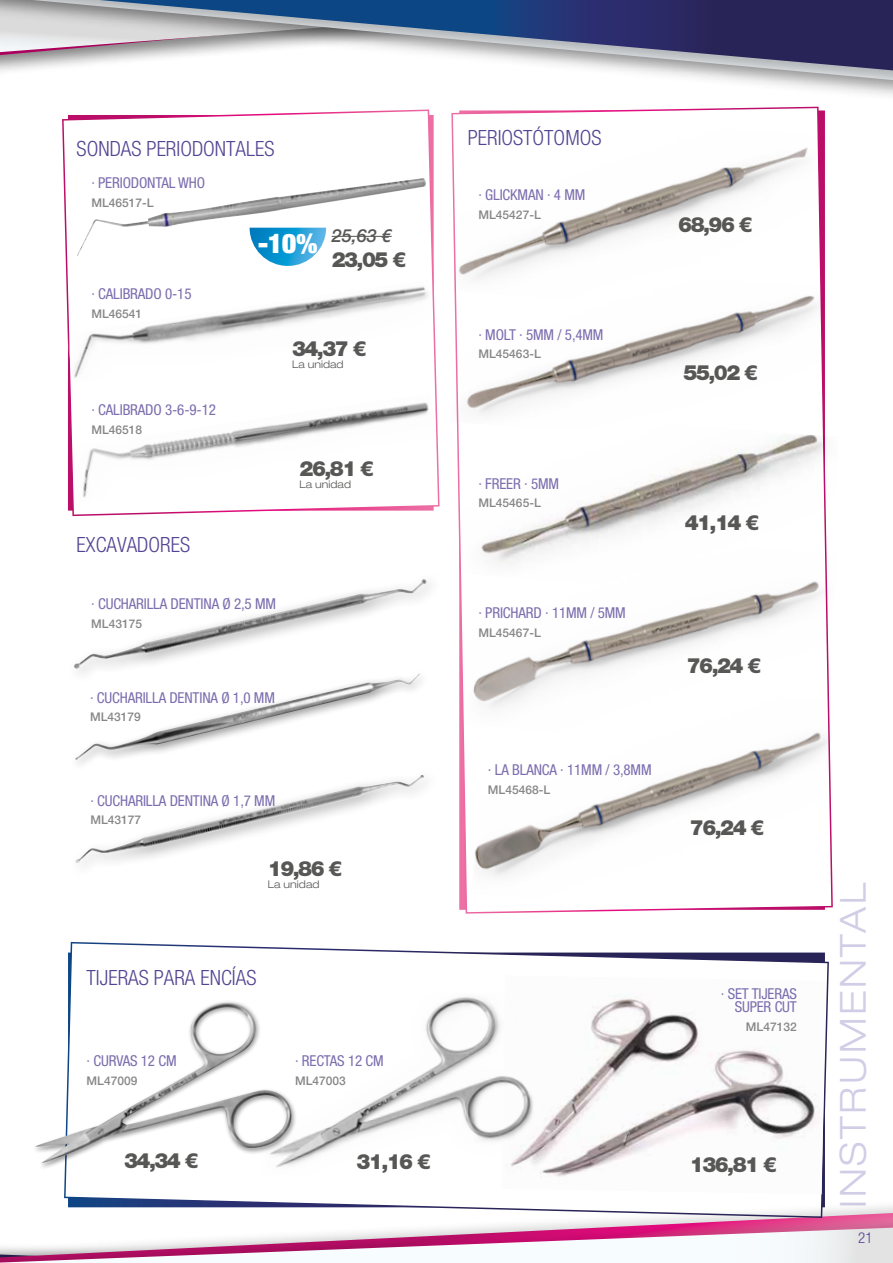
<style>
.page{position:relative;width:893px;height:1263px;background:#fff}
.page>*{position:absolute;margin:0;border:0;box-sizing:border-box;transform-origin:0 0}
.t1{font:300 expanded 36px "Helvetica Neue";letter-spacing:.075em;color:#d1cde7}
.t2{font:900 21px "Helvetica Neue";letter-spacing:-.075em;color:#575756}
.t3{font:300 condensed 21px "Helvetica Neue";color:#534493}
.t4{font:italic 500 18px "Helvetica Neue";color:#575756}
.t5{font:condensed 15px/13.5px "Helvetica Neue";letter-spacing:-.01em;color:#7b6dae;text-align:right}
.t6{font:300 condensed 15px "Helvetica Neue";color:#534493}
.t7{font:500 12px "Helvetica Neue";color:#878787}
.t8{font:300 expanded 10.5px "Helvetica Neue";letter-spacing:.005em;color:#575756}
.s1{font-weight:900;font-style:normal;font-stretch:expanded;font-size:27px;color:#fff}
</style>
<div class="page">
<div style="left:0;top:1199px;width:893px;height:64px;background:#000;opacity:.15"></div>
<div style="left:0;top:1213px;width:893px;height:50px;background:#000;opacity:.15"></div>
<svg style="left:0;top:1219px;width:893px;height:44px"></svg>
<svg style="left:64px;top:942px;width:765px;height:276px"></svg>
<svg style="left:63px;top:162px;width:377px;height:354px"></svg>
<svg style="left:62px;top:106px;width:757px;height:16px"></svg>
<div style="left:0;top:0;width:893px;height:94px;background:#000;opacity:.3"></div>
<svg style="left:0;top:0;width:893px;height:72px"></svg>
<img style="left:453px;top:110px;width:372px;height:151px">
<img style="left:454px;top:261px;width:371px;height:162px">
<img style="left:457px;top:410px;width:369px;height:126px">
<img style="left:472px;top:751px;width:361px;height:163px">
<img style="left:459px;top:528px;width:371px;height:223px">
<img style="left:501px;top:975px;width:324px;height:219px">
<img style="left:261px;top:993px;width:275px;height:184px">
<div style="left:32px;top:1000px;width:266px;height:169px;background:#000;opacity:.4"></div>
<img style="left:34px;top:1003px;width:259px;height:160px">
<img style="left:74px;top:579px;width:353px;height:90px">
<img style="left:71px;top:393px;width:368px;height:110px">
<img style="left:66px;top:280px;width:369px;height:102px">
<img style="left:77px;top:178px;width:350px;height:78px">
<img style="left:75px;top:775px;width:349px;height:89px">
<img style="left:75px;top:673px;width:346px;height:87px">
<svg style="left:250px;top:228px;width:76px;height:38px"></svg>
<hr style="left:332px;top:236px;width:60px;height:1px;background:#575756">
<h2 class="t3" style="left:77px;top:137px;width:199px">SONDAS PERIODONTALES</h2>
<p class="t5" style="left:91px;top:176px;width:115px">· PERIODONTAL WHO</p>
<p class="t7" style="left:91px;top:196px;width:64px">ML46517-L</p>
<p class="t5" style="left:91px;top:287px;width:102px">· CALIBRADO 0-15</p>
<p class="t7" style="left:91px;top:306px;width:52px">ML46541</p>
<p class="t5" style="left:91px;top:403px;width:126px">· CALIBRADO 3-6-9-12</p>
<p class="t7" style="left:91px;top:422px;width:52px">ML46518</p>
<h2 class="t3" style="left:77px;top:532px;width:115px">EXCAVADORES</h2>
<p class="t4" style="left:258px;top:225px;width:135px"><span class="s1">-10%</span> 25,63 €</p>
<h2 class="t2" style="left:332px;top:247px;width:76px">23,05 €</h2>
<h2 class="t2" style="left:292px;top:336px;width:76px">34,37 €</h2>
<p class="t8" style="left:292px;top:358px;width:53px">La unidad</p>
<h2 class="t2" style="left:300px;top:456px;width:76px">26,81 €</h2>
<p class="t8" style="left:300px;top:478px;width:53px">La unidad</p>
<p class="t5" style="left:91px;top:597px;width:186px">· CUCHARILLA DENTINA Ø 2,5 MM</p>
<p class="t7" style="left:91px;top:616px;width:52px">ML43175</p>
<p class="t5" style="left:90px;top:690px;width:186px">· CUCHARILLA DENTINA Ø 1,0 MM</p>
<p class="t7" style="left:90px;top:710px;width:52px">ML43179</p>
<p class="t5" style="left:90px;top:793px;width:186px">· CUCHARILLA DENTINA Ø 1,7 MM</p>
<p class="t7" style="left:90px;top:813px;width:52px">ML43177</p>
<h2 class="t2" style="left:268px;top:856px;width:76px">19,86 €</h2>
<p class="t8" style="left:268px;top:878px;width:53px">La unidad</p>
<h2 class="t3" style="left:87px;top:965px;width:171px">TIJERAS PARA ENCÍAS</h2>
<p class="t5" style="left:87px;top:1054px;width:91px">· CURVAS 12 CM</p>
<p class="t7" style="left:87px;top:1074px;width:52px">ML47009</p>
<p class="t5" style="left:295px;top:1054px;width:90px">· RECTAS 12 CM</p>
<p class="t7" style="left:295px;top:1074px;width:52px">ML47003</p>
<h2 class="t3" style="left:468px;top:126px;width:135px">PERIOSTÓTOMOS</h2>
<p class="t5" style="left:478px;top:188px;width:108px">· GLICKMAN · 4 MM</p>
<p class="t7" style="left:478px;top:207px;width:64px">ML45427-L</p>
<p class="t5" style="left:478px;top:327px;width:127px">· MOLT · 5MM / 5,4MM</p>
<p class="t7" style="left:478px;top:347px;width:64px">ML45463-L</p>
<h2 class="t2" style="left:678px;top:212px;width:76px">68,96 €</h2>
<h2 class="t2" style="left:684px;top:360px;width:76px">55,02 €</h2>
<p class="t5" style="left:478px;top:477px;width:82px">· FREER · 5MM</p>
<p class="t7" style="left:478px;top:496px;width:64px">ML45465-L</p>
<p class="t5" style="left:478px;top:606px;width:149px">· PRICHARD · 11MM / 5MM</p>
<p class="t7" style="left:478px;top:625px;width:64px">ML45467-L</p>
<h2 class="t2" style="left:685px;top:510px;width:76px">41,14 €</h2>
<h2 class="t2" style="left:687px;top:653px;width:76px">76,24 €</h2>
<p class="t5" style="left:488px;top:763px;width:165px">· LA BLANCA · 11MM / 3,8MM</p>
<p class="t7" style="left:488px;top:783px;width:64px">ML45468-L</p>
<h2 class="t2" style="left:690px;top:815px;width:76px">76,24 €</h2>
<p class="t5" style="left:721px;top:986px;width:77px">· SET TIJERAS<br>SUPER CUT</p>
<p class="t7" style="left:746px;top:1019px;width:52px">ML47132</p>
<h2 class="t2" style="left:124px;top:1148px;width:76px">34,34 €</h2>
<h2 class="t2" style="left:690px;top:1152px;width:89px">136,81 €</h2>
<h2 class="t2" style="left:356px;top:1149px;width:76px">31,16 €</h2>
<h1 class="t1" style="left:831px;top:1208px;width:327px;rotate:-90deg">INSTRUMENTAL</h1>
<p class="t6" style="left:858px;top:1229px;width:16px">21</p>
</div>
